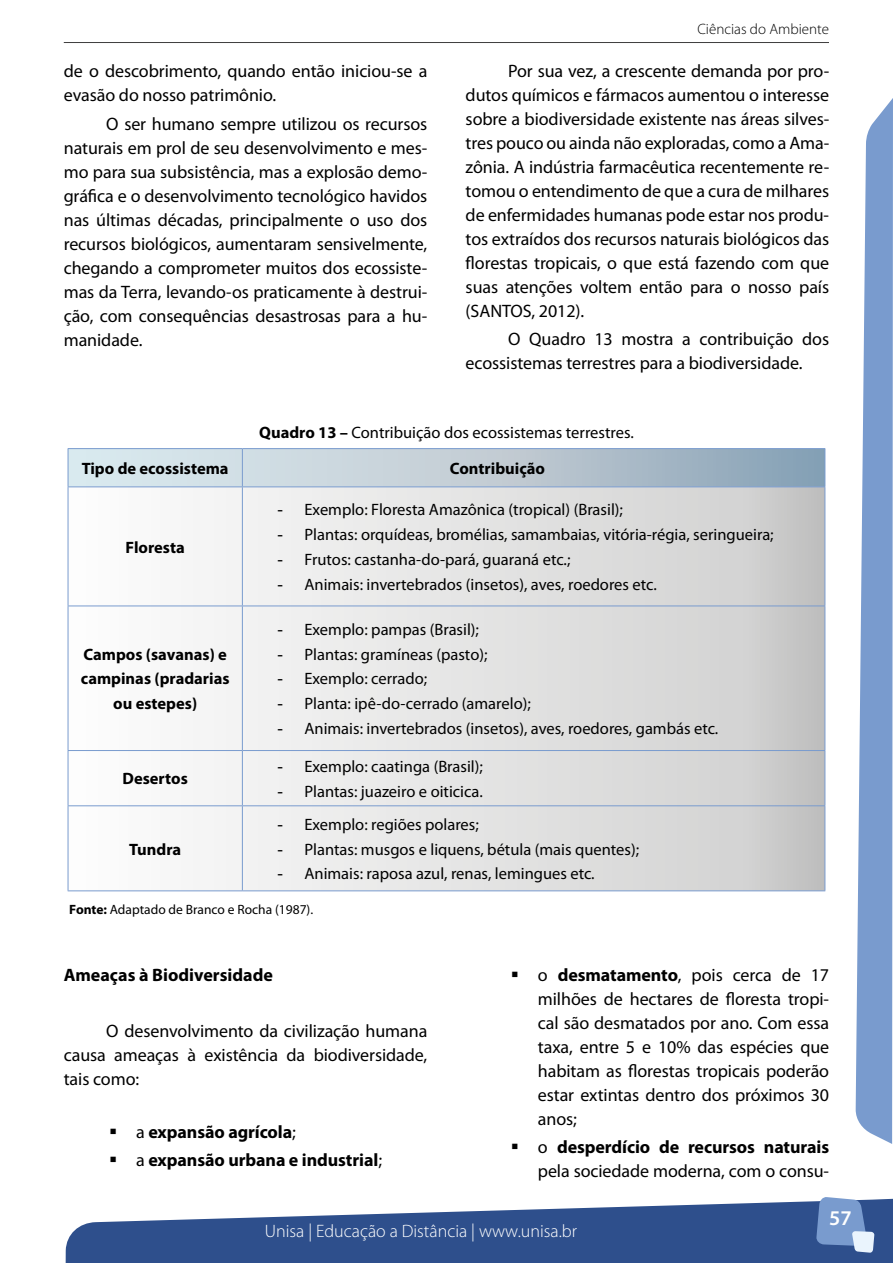
<style>
.page{position:relative;width:893px;height:1263px;background:#fff}
.page>*{position:absolute;margin:0;border:0;box-sizing:border-box;transform-origin:0 0}
.t1{font:600 21px "Myriad Pro";color:#fff}
.t2{font:18px/24px "Myriad Pro";letter-spacing:-.005em;color:#000;text-align:justify}
.t3{font:700 18px/28.2px "Myriad Pro";letter-spacing:-.005em;color:#000}
.t4{font:300 18px "Myriad Pro";color:#fff}
.t5{font:16.5px "Myriad Pro";color:#000}
.t6{font:700 16.5px/24.8px "Myriad Pro";color:#000;text-align:center}
.t7{font:300 15px "Myriad Pro";color:#000}
.t8{font:13.5px "Myriad Pro";color:#000}
.s1{font-weight:700}
.s2{font-family:"Arial"}
.s3{font-weight:400}
</style>
<div class="page">
<hr style="left:64px;top:42px;width:765px;height:1px;background:#3f3e3e">
<svg style="left:66px;top:1199px;width:827px;height:64px;fill:#2e4f8c"></svg>
<svg style="left:855px;top:98px;width:38px;height:1046px"></svg>
<svg style="left:816px;top:1197px;width:58px;height:56px;background:#7997c5"></svg>
<svg style="left:69px;top:449px;width:756px;height:37px;background:#bbcad4"></svg>
<svg style="left:69px;top:487px;width:756px;height:403px"></svg>
<hr style="left:68px;top:448px;width:174px;height:1px;background:#799bce">
<hr style="left:68px;top:449px;width:1px;height:37px;background:#799bce">
<hr style="left:242px;top:448px;width:583px;height:1px;background:#799bce">
<hr style="left:242px;top:449px;width:1px;height:37px;background:#799bce">
<hr style="left:825px;top:449px;width:1px;height:37px;background:#799bce">
<hr style="left:68px;top:486px;width:174px;height:1px;background:#799bce">
<hr style="left:68px;top:487px;width:1px;height:119px;background:#799bce">
<hr style="left:242px;top:486px;width:583px;height:1px;background:#799bce">
<hr style="left:242px;top:487px;width:1px;height:119px;background:#799bce">
<hr style="left:825px;top:487px;width:1px;height:119px;background:#799bce">
<hr style="left:68px;top:606px;width:174px;height:1px;background:#799bce">
<hr style="left:68px;top:606px;width:1px;height:144px;background:#799bce">
<hr style="left:242px;top:606px;width:583px;height:1px;background:#799bce">
<hr style="left:242px;top:606px;width:1px;height:144px;background:#799bce">
<hr style="left:825px;top:606px;width:1px;height:144px;background:#799bce">
<hr style="left:68px;top:750px;width:174px;height:1px;background:#799bce">
<hr style="left:68px;top:751px;width:1px;height:54px;background:#799bce">
<hr style="left:242px;top:750px;width:583px;height:1px;background:#799bce">
<hr style="left:242px;top:751px;width:1px;height:54px;background:#799bce">
<hr style="left:825px;top:751px;width:1px;height:54px;background:#799bce">
<hr style="left:68px;top:805px;width:174px;height:1px;background:#799bce">
<hr style="left:68px;top:806px;width:1px;height:84px;background:#799bce">
<hr style="left:68px;top:890px;width:174px;height:1px;background:#799bce">
<hr style="left:242px;top:805px;width:583px;height:1px;background:#799bce">
<hr style="left:242px;top:806px;width:1px;height:84px;background:#799bce">
<hr style="left:825px;top:806px;width:1px;height:84px;background:#799bce">
<hr style="left:242px;top:890px;width:583px;height:1px;background:#799bce">
<p class="t2" style="left:64px;top:59px;width:365px">de o descobrimento, quando então iniciou-se a evasão do nosso patrimônio.</p>
<p class="t2" style="left:64px;top:111px;width:365px;text-indent:43px">O ser humano sempre utilizou os recursos naturais em prol de seu desenvolvimento e mes&shy;mo para sua subsistência, mas a explosão demo&shy;gráfica e o desenvolvimento tecnológico havidos nas últimas décadas, principalmente o uso dos recursos biológicos, aumentaram sensivelmente, chegando a comprometer muitos dos ecossiste&shy;mas da Terra, levando-os praticamente à destrui&shy;ção, com consequências desastrosas para a hu&shy;manidade.</p>
<p class="t7" style="left:697px;top:20px;width:133px">Ciências do Ambiente</p>
<p class="t2" style="left:466px;top:59px;width:365px;text-indent:43px">Por sua vez, a crescente demanda por pro&shy;dutos químicos e fármacos aumentou o interesse sobre a biodiversidade existente nas áreas silves&shy;tres pouco ou ainda não exploradas, como a Ama&shy;zônia. A indústria farmacêutica recentemente re&shy;tomou o entendimento de que a cura de milhares de enfermidades humanas pode estar nos produ&shy;tos extraídos dos recursos naturais biológicos das florestas tropicais, o que está fazendo com que suas atenções voltem então para o nosso país (SANTOS, 2012).</p>
<p class="t2" style="left:466px;top:327px;width:365px;text-indent:43px">O Quadro 13 mostra a contribuição dos ecossistemas terrestres para a biodiversidade.</p>
<p class="t5" style="left:259px;top:422px;width:376px"><span class="s1">Quadro 13 –</span> Contribuição dos ecossistemas terrestres.</p>
<p class="t6" style="left:82px;top:455px;width:148px">Tipo de ecossistema</p>
<p class="t6" style="left:450px;top:455px;width:97px">Contribuição</p>
<p class="t6" style="left:126px;top:534px;width:61px">Floresta</p>
<p class="t6" style="left:81px;top:641px;width:150px">Campos (savanas) e campinas (pradarias ou estepes)</p>
<p class="t6" style="left:123px;top:766px;width:67px">Desertos</p>
<p class="t5" style="left:277px;top:500px;width:347px"><span class="s2">-</span> Exemplo: Floresta Amazônica (tropical) (Brasil);</p>
<p class="t5" style="left:277px;top:524px;width:498px"><span class="s2">-</span> Plantas: orquídeas, bromélias, samambaias, vitória-régia, seringueira;</p>
<p class="t5" style="left:277px;top:549px;width:294px"><span class="s2">-</span> Frutos: castanha-do-pará, guaraná etc.;</p>
<p class="t5" style="left:277px;top:574px;width:381px"><span class="s2">-</span> Animais: invertebrados (insetos), aves, roedores etc.</p>
<p class="t5" style="left:277px;top:619px;width:203px"><span class="s2">-</span> Exemplo: pampas (Brasil);</p>
<p class="t5" style="left:277px;top:644px;width:211px"><span class="s2">-</span> Plantas: gramíneas (pasto);</p>
<p class="t5" style="left:277px;top:669px;width:151px"><span class="s2">-</span> Exemplo: cerrado;</p>
<p class="t5" style="left:277px;top:693px;width:255px"><span class="s2">-</span> Planta: ipê-do-cerrado (amarelo);</p>
<p class="t5" style="left:277px;top:718px;width:442px"><span class="s2">-</span> Animais: invertebrados (insetos), aves, roedores, gambás etc.</p>
<p class="t5" style="left:277px;top:756px;width:207px"><span class="s2">-</span> Exemplo: caatinga (Brasil);</p>
<p class="t5" style="left:277px;top:781px;width:207px"><span class="s2">-</span> Plantas: juazeiro e oiticica.</p>
<p class="t5" style="left:277px;top:814px;width:203px"><span class="s2">-</span> Exemplo: regiões polares;</p>
<p class="t5" style="left:277px;top:839px;width:363px"><span class="s2">-</span> Plantas: musgos e liquens, bétula (mais quentes);</p>
<p class="t5" style="left:277px;top:863px;width:319px"><span class="s2">-</span> Animais: raposa azul, renas, lemingues etc.</p>
<p class="t8" style="left:69px;top:901px;width:245px"><span class="s1">Fonte:</span> Adaptado de Branco e Rocha (1987).</p>
<p class="t6" style="left:129px;top:836px;width:54px">Tundra</p>
<p class="t3" style="left:64px;top:960px;width:211px">Ameaças à Biodiversidade</p>
<p class="t2" style="left:64px;top:1019px;width:365px;text-indent:43px">O desenvolvimento da civilização humana causa ameaças à existência da biodiversidade, tais como:</p>
<p class="t3" style="left:136px;top:1117px;width:248px"><span class="s3">a</span> expansão agrícola<span class="s3">;<br>a</span> expansão urbana e industrial<span class="s3">;</span></p>
<p class="t2" style="left:538px;top:963px;width:293px">o <span class="s1">desmatamento</span>, pois cerca de 17 milhões de hectares de floresta tropi&shy;cal são desmatados por ano. Com essa taxa, entre 5 e 10% das espécies que habitam as florestas tropicais poderão estar extintas dentro dos próximos 30 anos;</p>
<p class="t2" style="left:538px;top:1135px;width:293px">o <span class="s1">desperdício de recursos naturais </span>pela sociedade moderna, com o consu-</p>
<p class="t4" style="left:265px;top:1220px;width:314px">Unisa | Educação a Distância | www.unisa.br</p>
<p class="t1" style="left:829px;top:1205px;width:24px">57</p>
</div>
